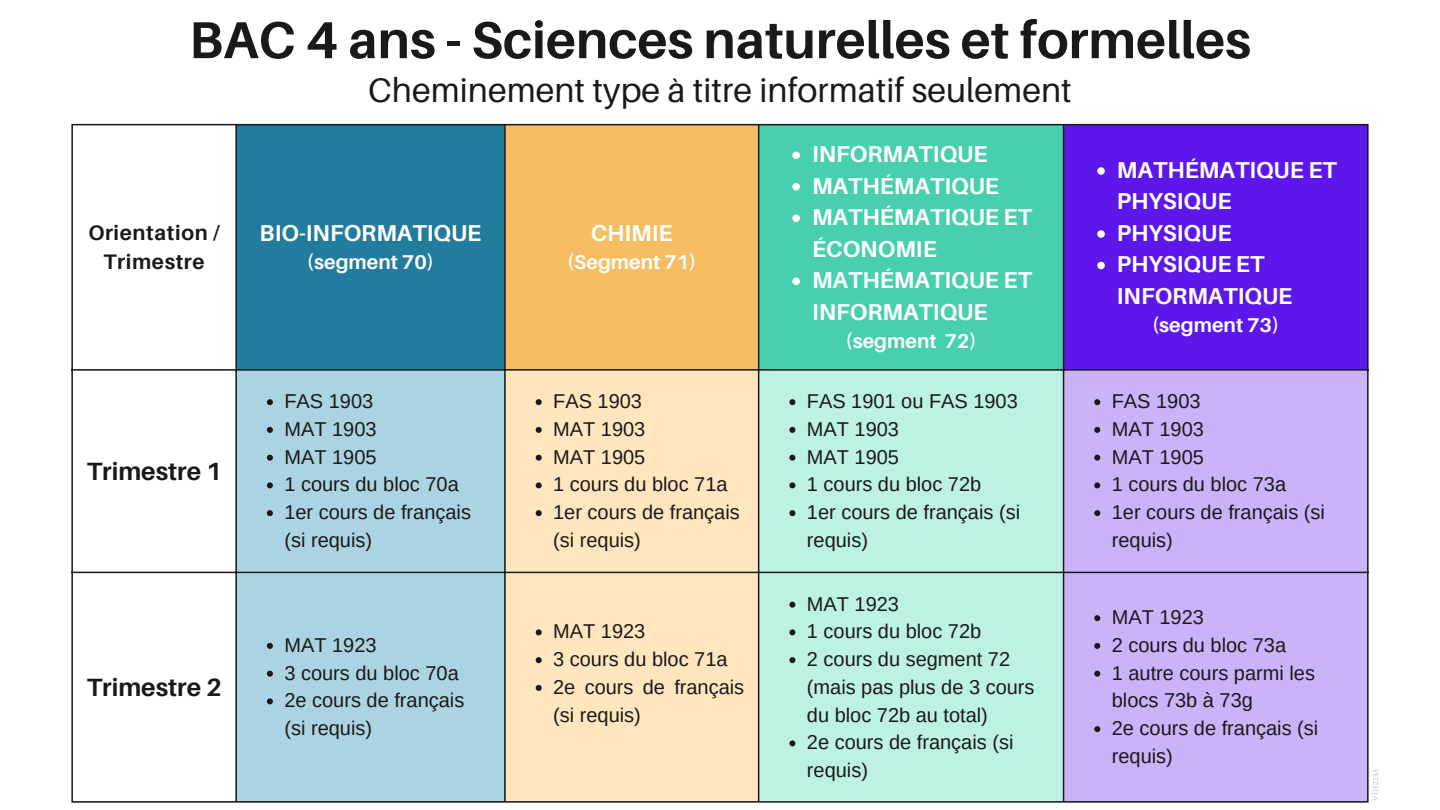
<style>
.page{position:relative;width:1440px;height:810px;background:#fff}
.page>*{position:absolute;margin:0;border:0;box-sizing:border-box;transform-origin:0 0}
.t1{font:700 52px "Aileron";color:#191919}
.t2{font:34px "Aileron";color:#191919}
.t3{font:700 25px "Aileron";color:#191919}
.t4{font:700 23px/31.5px "Aileron";color:#fff}
.t5{font:700 21px "Aileron";letter-spacing:.03em;color:#191919}
.t6{font:20px/27.8px "Arimo";color:#191919}
.t7{font:700 20px "Aileron";color:#fff}
.t8{font:8px "Minion Pro";color:#bfbfbf}
</style>
<div class="page">
<svg style="left:73px;top:125px;width:162px;height:449px"></svg>
<div style="left:236px;top:124px;width:269px;height:246px;background:#227c9d"></div>
<div style="left:505px;top:124px;width:254px;height:246px;background:#f6bd62"></div>
<div style="left:758px;top:124px;width:306px;height:246px;background:#48cfae"></div>
<div style="left:1063px;top:124px;width:305px;height:246px;background:#5e17eb"></div>
<div style="left:237px;top:371px;width:267px;height:430px;background:#acd3e1"></div>
<div style="left:506px;top:371px;width:252px;height:430px;background:#ffe6be"></div>
<div style="left:759px;top:371px;width:304px;height:430px;background:#bcf1e4"></div>
<div style="left:1064px;top:371px;width:303px;height:430px;background:#cab3f8"></div>
<svg style="left:792px;top:152px;width:8px;height:7px"></svg>
<svg style="left:792px;top:183px;width:8px;height:8px"></svg>
<svg style="left:792px;top:215px;width:8px;height:7px"></svg>
<svg style="left:792px;top:278px;width:8px;height:7px"></svg>
<svg style="left:1097px;top:167px;width:8px;height:8px"></svg>
<svg style="left:1097px;top:230px;width:8px;height:8px"></svg>
<svg style="left:1097px;top:262px;width:8px;height:7px"></svg>
<svg style="left:267px;top:399px;width:6px;height:6px"></svg>
<svg style="left:267px;top:427px;width:6px;height:6px"></svg>
<svg style="left:267px;top:455px;width:6px;height:6px"></svg>
<svg style="left:267px;top:482px;width:6px;height:6px"></svg>
<svg style="left:267px;top:510px;width:6px;height:6px"></svg>
<svg style="left:536px;top:399px;width:6px;height:6px"></svg>
<svg style="left:536px;top:427px;width:6px;height:6px"></svg>
<svg style="left:536px;top:455px;width:6px;height:6px"></svg>
<svg style="left:536px;top:482px;width:6px;height:6px"></svg>
<svg style="left:536px;top:510px;width:6px;height:6px"></svg>
<svg style="left:789px;top:399px;width:6px;height:6px"></svg>
<svg style="left:789px;top:427px;width:6px;height:6px"></svg>
<svg style="left:789px;top:455px;width:6px;height:6px"></svg>
<svg style="left:789px;top:482px;width:6px;height:6px"></svg>
<svg style="left:789px;top:510px;width:6px;height:6px"></svg>
<svg style="left:1094px;top:399px;width:6px;height:6px"></svg>
<svg style="left:1094px;top:427px;width:6px;height:6px"></svg>
<svg style="left:1094px;top:455px;width:6px;height:6px"></svg>
<svg style="left:1094px;top:482px;width:6px;height:6px"></svg>
<svg style="left:1094px;top:510px;width:6px;height:6px"></svg>
<svg style="left:267px;top:643px;width:6px;height:6px"></svg>
<svg style="left:267px;top:671px;width:6px;height:6px"></svg>
<svg style="left:267px;top:698px;width:6px;height:6px"></svg>
<svg style="left:536px;top:629px;width:6px;height:6px"></svg>
<svg style="left:536px;top:657px;width:6px;height:6px"></svg>
<svg style="left:536px;top:685px;width:6px;height:6px"></svg>
<svg style="left:789px;top:602px;width:6px;height:6px"></svg>
<svg style="left:789px;top:629px;width:6px;height:6px"></svg>
<svg style="left:789px;top:657px;width:6px;height:6px"></svg>
<svg style="left:789px;top:740px;width:6px;height:6px"></svg>
<svg style="left:1094px;top:615px;width:6px;height:6px"></svg>
<svg style="left:1094px;top:643px;width:6px;height:6px"></svg>
<svg style="left:1094px;top:671px;width:6px;height:6px"></svg>
<svg style="left:1094px;top:726px;width:6px;height:6px"></svg>
<hr style="left:71px;top:125px;width:2px;height:676px;background:#191919">
<hr style="left:235px;top:125px;width:2px;height:676px;background:#191919">
<hr style="left:504px;top:125px;width:2px;height:676px;background:#191919">
<hr style="left:758px;top:125px;width:1px;height:676px;background:#191919">
<hr style="left:1063px;top:125px;width:1px;height:676px;background:#191919">
<hr style="left:1367px;top:125px;width:2px;height:676px;background:#191919">
<hr style="left:71px;top:124px;width:1298px;height:1px;background:#191919">
<hr style="left:71px;top:369px;width:1298px;height:2px;background:#191919">
<hr style="left:71px;top:572px;width:1298px;height:1px;background:#191919">
<hr style="left:71px;top:801px;width:1298px;height:2px;background:#191919">
<p class="t1" style="left:189px;top:8px;width:1063px">BAC 4 ans - Sciences naturelles et formelles</p>
<p class="t2" style="left:368px;top:69px;width:705px">Cheminement type à titre informatif seulement</p>
<h1 class="t5" style="left:88px;top:220px;width:133px">Orientation /</h1>
<p class="t5" style="left:104px;top:249px;width:103px">Trimestre</p>
<p class="t4" style="left:260px;top:216px;width:223px">BIO-INFORMATIQUE</p>
<p class="t7" style="left:307px;top:250px;width:129px">(segment 70)</p>
<p class="t3" style="left:87px;top:456px;width:136px">Trimestre 1</p>
<p class="t3" style="left:87px;top:672px;width:136px">Trimestre 2</p>
<p class="t6" style="left:284px;top:387px;width:90px">FAS 1903</p>
<p class="t6" style="left:284px;top:415px;width:94px">MAT 1903</p>
<p class="t6" style="left:284px;top:443px;width:94px">MAT 1905</p>
<p class="t6" style="left:284px;top:471px;width:176px">1 cours du bloc 70a</p>
<p class="t6" style="left:284px;top:498px;width:188px">1er cours de français (si requis)</p>
<p class="t6" style="left:284px;top:631px;width:94px">MAT 1923</p>
<p class="t6" style="left:284px;top:659px;width:176px">3 cours du bloc 70a</p>
<p class="t6" style="left:284px;top:687px;width:181px">2e cours de français (si requis)</p>
<p class="t4" style="left:591px;top:216px;width:84px">CHIMIE</p>
<p class="t7" style="left:567px;top:250px;width:131px">(Segment 71)</p>
<p class="t6" style="left:553px;top:387px;width:90px">FAS 1903</p>
<p class="t6" style="left:553px;top:415px;width:94px">MAT 1903</p>
<p class="t6" style="left:553px;top:443px;width:94px">MAT 1905</p>
<p class="t6" style="left:553px;top:471px;width:176px">1 cours du bloc 71a</p>
<p class="t6" style="left:553px;top:498px;width:188px">1er cours de français (si requis)</p>
<p class="t6" style="left:553px;top:618px;width:94px">MAT 1923</p>
<p class="t6" style="left:553px;top:645px;width:176px">3 cours du bloc 71a</p>
<p class="t6" style="left:553px;top:673px;width:193px">2e cours de français (si requis)</p>
<p class="t4" style="left:812px;top:138px;width:177px">INFORMATIQUE</p>
<p class="t4" style="left:812px;top:169px;width:189px">MATHÉMATIQUE</p>
<p class="t4" style="left:812px;top:201px;width:222px">MATHÉMATIQUE ET<br>ÉCONOMIE</p>
<p class="t4" style="left:812px;top:264px;width:222px">MATHÉMATIQUE ET<br>INFORMATIQUE</p>
<p class="t7" style="left:846px;top:329px;width:133px">(segment 72)</p>
<p class="t6" style="left:807px;top:387px;width:212px">FAS 1901 ou FAS 1903</p>
<p class="t6" style="left:807px;top:415px;width:94px">MAT 1903</p>
<p class="t6" style="left:807px;top:443px;width:94px">MAT 1905</p>
<p class="t6" style="left:807px;top:471px;width:176px">1 cours du bloc 72b</p>
<p class="t6" style="left:807px;top:498px;width:215px">1er cours de français (si requis)</p>
<p class="t6" style="left:807px;top:590px;width:94px">MAT 1923</p>
<p class="t6" style="left:807px;top:618px;width:176px">1 cours du bloc 72b</p>
<p class="t6" style="left:807px;top:645px;width:229px">2 cours du segment 72 (mais pas plus de 3 cours du bloc 72b au total)</p>
<p class="t6" style="left:807px;top:729px;width:208px">2e cours de français (si requis)</p>
<p class="t4" style="left:1117px;top:153px;width:222px">MATHÉMATIQUE ET<br>PHYSIQUE</p>
<p class="t4" style="left:1117px;top:216px;width:116px">PHYSIQUE</p>
<p class="t4" style="left:1117px;top:248px;width:177px">PHYSIQUE ET<br>INFORMATIQUE</p>
<p class="t7" style="left:1152px;top:313px;width:129px">(segment 73)</p>
<p class="t6" style="left:1112px;top:387px;width:90px">FAS 1903</p>
<p class="t6" style="left:1112px;top:415px;width:94px">MAT 1903</p>
<p class="t6" style="left:1112px;top:443px;width:94px">MAT 1905</p>
<p class="t6" style="left:1112px;top:471px;width:176px">1 cours du bloc 73a</p>
<p class="t6" style="left:1112px;top:498px;width:215px">1er cours de français (si requis)</p>
<p class="t6" style="left:1112px;top:603px;width:94px">MAT 1923</p>
<p class="t6" style="left:1112px;top:631px;width:176px">2 cours du bloc 73a</p>
<p class="t6" style="left:1112px;top:659px;width:205px">1 autre cours parmi les blocs 73b à 73g</p>
<p class="t6" style="left:1112px;top:714px;width:208px">2e cours de français (si requis)</p>
<p class="t8" style="left:1370px;top:801px;width:33px;rotate:-90deg">VDE2243</p>
</div>
